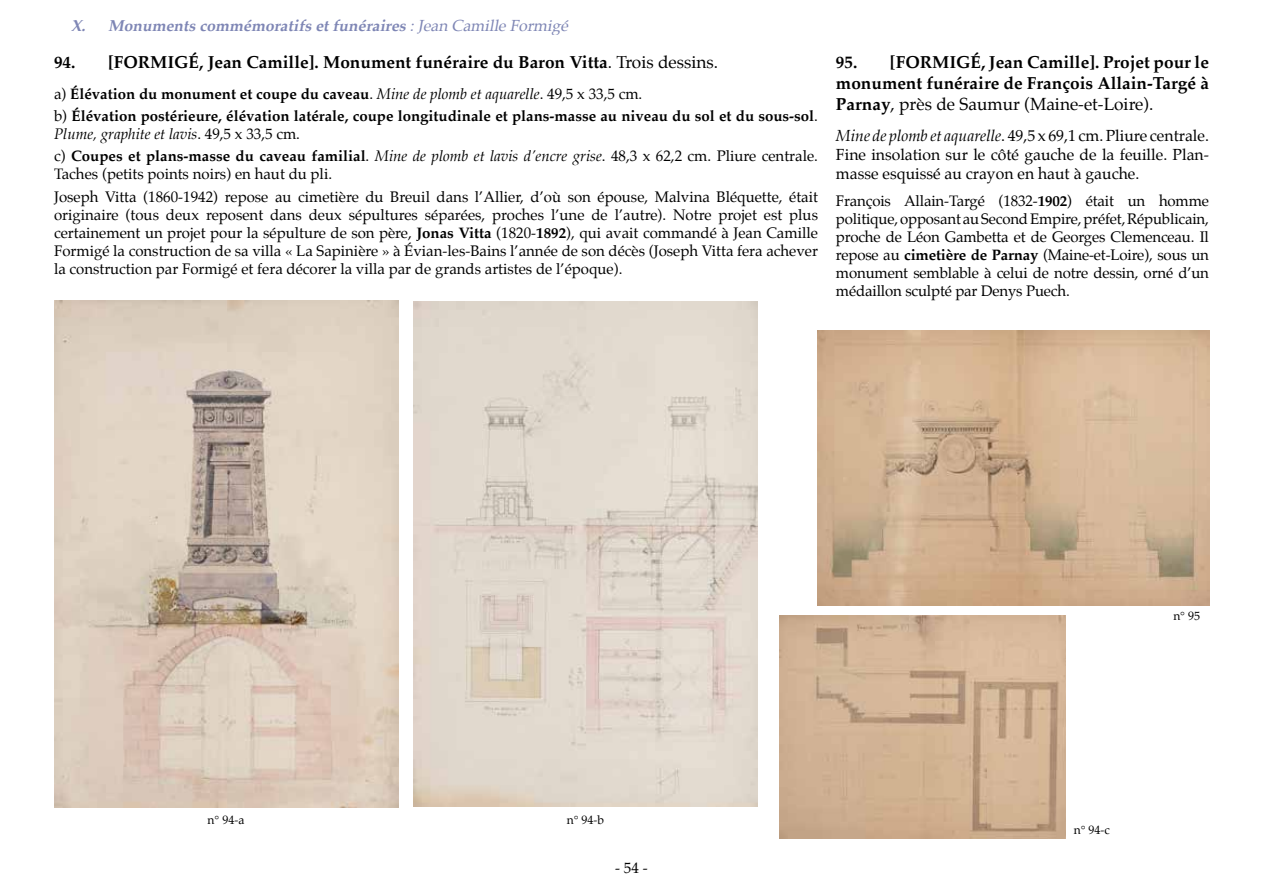
<style>
.page{position:relative;width:1263px;height:893px;background:#fff}
.page>*{position:absolute;margin:0;border:0;box-sizing:border-box;transform-origin:0 0}
.t1{font:700 17.25px/20.7px "Palatino";color:#000;text-align:justify}
.t2{font:15.75px/18.9px "Palatino";color:#000;text-align:justify}
.t3{font:italic 700 15.75px "Palatino";color:#283583}
.t4{font:15px/18px "Palatino";color:#000;text-align:justify}
.t5{font:700 15px/22.2px "Palatino";color:#000}
.t6{font:italic 15px/22.2px "Palatino";color:#000}
.t7{font:12px "Palatino";color:#000}
.s1{font-weight:400}
.s2{font-weight:400;font-style:italic}
.s3{font-style:normal}
.s4{font-weight:700;font-style:normal}
.s5{font-weight:700}
.s6{font-style:italic}
</style>
<div class="page">
<img style="left:54px;top:300px;width:344px;height:508px">
<img style="left:414px;top:301px;width:343px;height:506px">
<img style="left:780px;top:615px;width:285px;height:224px">
<img style="left:818px;top:331px;width:391px;height:275px">
<p class="t3" style="left:71px;top:12px;width:503px">X. Monumentscommémoratifsetfunéraires<span class="s1">:Jean CamilleFormigé</span></p>
<p class="t1" style="left:54px;top:52px;width:666px">94. [FORMIGÉ, Jean Camille]. Monument funéraire du Baron Vitta<span class="s1">. Trois dessins.</span></p>
<p class="t5" style="left:54px;top:82px;width:765px"><span class="s1">a)</span> Élévation du monument et coupe du caveau<span class="s1">.</span> <span class="s2">Mine de plomb et aquarelle</span><span class="s1">. 49,5 x 33,5 cm.<br>b)</span> Élévation postérieure, élévation latérale, coupe longitudinale et plans-masse au niveau du sol et du sous-sol<span class="s1">.</span></p>
<p class="t6" style="left:54px;top:123px;width:765px">Plume, graphite et lavis<span class="s3">. 49,5 x 33,5 cm.<br>c)</span> <span class="s4">Coupes et plans-masse du caveau familial</span><span class="s3">.</span> Mine de plomb et lavis d’encre grise<span class="s3">. 48,3 x 62,2 cm. Pliure centrale.</span></p>
<p class="t4" style="left:54px;top:163px;width:765px;line-height:22.2px">Taches (petits points noirs) en haut du pli.<br>Joseph Vitta (1860-1942) repose au cimetière du Breuil dans l’Allier, d’où son épouse, Malvina Bléquette, était</p>
<p class="t4" style="left:54px;top:206px;width:765px">originaire (tous deux reposent dans deux sépultures séparées, proches l’une de l’autre). Notre projet est plus certainement un projet pour la sépulture de son père, <span class="s5">Jonas Vitta</span> (1820-<span class="s5">1892</span>), qui avait commandé à Jean Camille Formigé la construction de sa villa « La Sapinière » à Évian-les-Bains l’année de son décès (Joseph Vitta fera achever la construction par Formigé et fera décorer la villa par de grands artistes de l’époque).</p>
<p class="t1" style="left:836px;top:52px;width:374px">95. [FORMIGÉ, Jean Camille]. Projet pour le monument funéraire de François Allain-Targé à Parnay<span class="s1">, près de Saumur (Maine-et-Loire).</span></p>
<p class="t2" style="left:836px;top:126px;width:374px"><span class="s6">Mine de plomb et aquarelle</span>. 49,5 x 69,1 cm. Pliure centrale.<br>Fine insolation sur le côté gauche de la feuille. Plan&shy;masse esquissé au crayon en haut à gauche.</p>
<p class="t4" style="left:836px;top:191px;width:374px">François Allain-Targé (1832-<span class="s5">1902</span>) était un homme politique, opposant au Second Empire, préfet, Républicain, proche de Léon Gambetta et de Georges Clemenceau. Il repose au <span class="s5">cimetière de Parnay</span> (Maine‑et‑Loire), sous un monument semblable à celui de notre dessin, orné d’un médaillon sculpté par Denys Puech.</p>
<p class="t7" style="left:208px;top:810px;width:38px">n° 94-a</p>
<p class="t7" style="left:567px;top:810px;width:39px">n° 94-b</p>
<p class="t4" style="left:615px;top:858px;width:34px">- 54 -</p>
<p class="t7" style="left:1173px;top:606px;width:28px">n° 95</p>
<p class="t7" style="left:1074px;top:820px;width:38px">n° 94-c</p>
</div>
